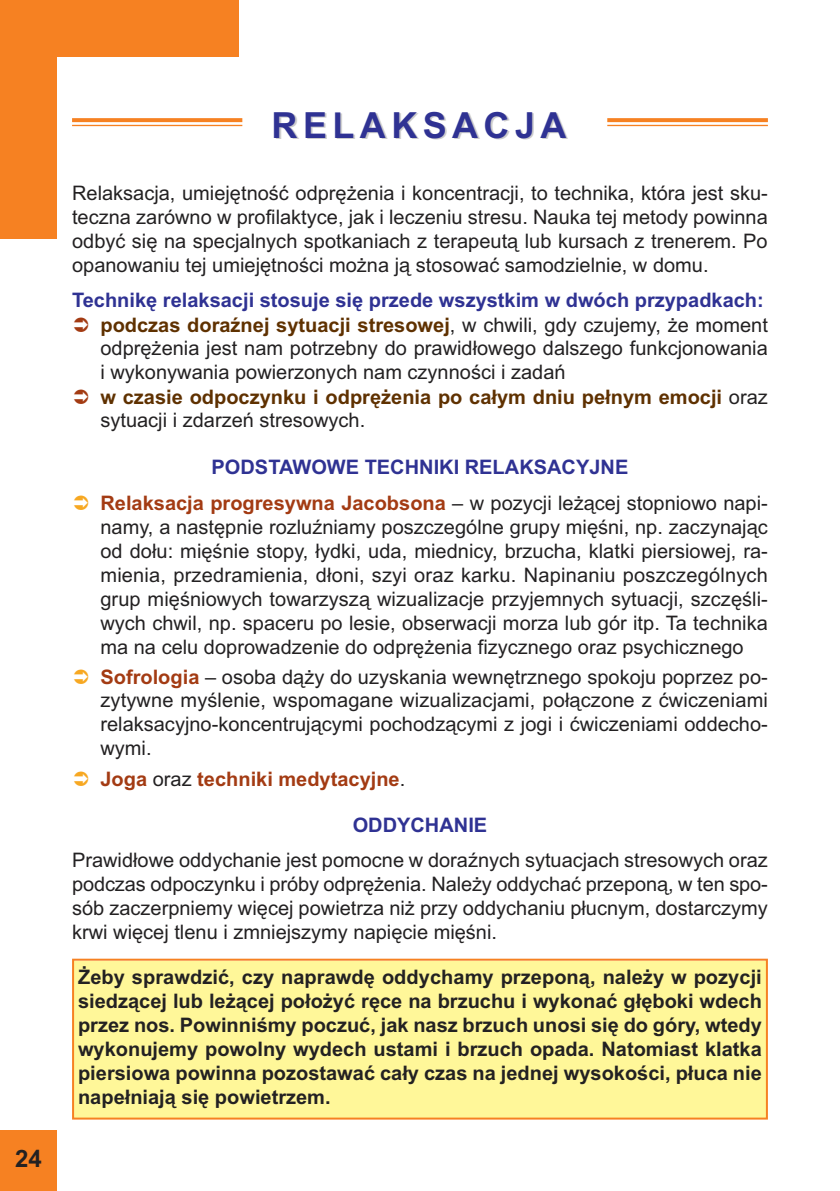
<style>
.page{position:relative;width:840px;height:1191px;background:#fff}
.page>*{position:absolute;margin:0;border:0;box-sizing:border-box;transform-origin:0 0}
.t1{font:700 36px "Arial";letter-spacing:.15em;color:#2f3293}
.t2{font:700 24px "Arial";color:#232122}
.t3{font:20px/24px "Arial";color:#232122;text-align:justify}
.t4{font:700 20px/24px "Arial";color:#232122;text-align:justify}
.t5{font:700 20px/36.2px "Arial";color:#2f3293}
.t6{font:700 20px "Arial";color:#a33b13}
.s1{font-weight:700;color:#2f3293}
.s2{font-weight:700;color:#5f3100}
.s3{color:#a33b13}
.s4{font-weight:400;color:#232122}
.s5{font-weight:700;color:#a33b13}
</style>
<div class="page">
<svg style="left:72px;top:118px;width:170px;height:4px"></svg>
<hr style="left:72px;top:125px;width:170px;height:1px;background:#f68122">
<svg style="left:607px;top:118px;width:160px;height:4px"></svg>
<hr style="left:607px;top:125px;width:160px;height:1px;background:#f68122">
<div style="left:74px;top:960px;width:691px;height:157px;background:#fff799"></div>
<div style="left:72px;top:958px;width:695px;height:161px;border:2px solid #f68122"></div>
<div style="left:0;top:0;width:238px;height:57px;background:#f68122"></div>
<div style="left:0;top:0;width:57px;height:238px;background:#f68122"></div>
<div style="left:0;top:1130px;width:57px;height:61px;background:#f68122"></div>
<p class="t2" style="left:15px;top:1144px;width:28px">24</p>
<p class="t1" style="left:271px;top:104px;width:296px">RELAKSACJA</p>
<p class="t3" style="left:72px;top:181px;width:697px">Relaksacja, umiejętność odprężenia i koncentracji, to technika, która jest sku&shy;teczna zarówno w profilaktyce, jak i leczeniu stresu. Nauka tej metody powinna odbyć się na specjalnych spotkaniach z terapeutą lub kursach z trenerem. Po opanowaniu tej umiejętności można ją stosować samodzielnie, w domu.</p>
<p class="t3" style="left:100px;top:288px;width:668px;text-align:left;text-indent:-28px"><span class="s1">Technikę relaksacji stosuje się przede wszystkim w dwóch przypadkach: </span><span class="s2">podczas doraźnej sytuacji stresowej</span>, w chwili, gdy czujemy, że moment odprężenia jest nam potrzebny do prawidłowego dalszego funkcjonowania i wykonywania powierzonych nam czynności i zadań<br><span class="s2">w czasie odpoczynku i odprężenia po całym dniu pełnym emocji</span> oraz sytuacji i zdarzeń stresowych.</p>
<p class="t5" style="left:100px;top:449px;width:668px;text-indent:111px">PODSTAWOWE TECHNIKI RELAKSACYJNE<br><span class="s3">Relaksacja progresywna Jacobsona</span> <span class="s4">– w pozycji leżącej stopniowo napi-</span></p>
<p class="t3" style="left:100px;top:514px;width:668px">namy, a następnie rozluźniamy poszczególne grupy mięśni, np. zaczynając od dołu: mięśnie stopy, łydki, uda, miednicy, brzucha, klatki piersiowej, ra&shy;mienia, przedramienia, dłoni, szyi oraz karku. Napinaniu poszczególnych grup mięśniowych towarzyszą wizualizacje przyjemnych sytuacji, szczęśli&shy;wych chwil, np. spaceru po lesie, obserwacji morza lub gór itp. Ta technika ma na celu doprowadzenie do odprężenia fizycznego oraz psychicznego</p>
<p class="t3" style="left:100px;top:665px;width:668px"><span class="s5">Sofrologia</span> – osoba dąży do uzyskania wewnętrznego spokoju poprzez po&shy;zytywne myślenie, wspomagane wizualizacjami, połączone z ćwiczeniami relaksacyjno-koncentrującymi pochodzącymi z jogi i ćwiczeniami oddecho&shy;wymi.</p>
<p class="t6" style="left:100px;top:767px;width:306px">Joga <span class="s4">oraz</span> techniki medytacyjne<span class="s4">.</span></p>
<p class="t3" style="left:72px;top:807px;width:696px;line-height:35.4px;text-align:center"><span class="s1">ODDYCHANIE<br></span>Prawidłowe oddychanie jest pomocne w doraźnych sytuacjach stresowych oraz</p>
<p class="t3" style="left:72px;top:872px;width:697px">podczas odpoczynku i próby odprężenia. Należy oddychać przeponą, w ten spo&shy;sób zaczerpniemy więcej powietrza niż przy oddychaniu płucnym, dostarczymy krwi więcej tlenu i zmniejszymy napięcie mięśni.</p>
<p class="t4" style="left:78px;top:965px;width:685px">Żeby sprawdzić, czy naprawdę oddychamy przeponą, należy w pozycji siedzącej lub leżącej położyć ręce na brzuchu i wykonać głęboki wdech przez nos. Powinniśmy poczuć, jak nasz brzuch unosi się do góry, wtedy wykonujemy powolny wydech ustami i brzuch opada. Natomiast klatka piersiowa powinna pozostawać cały czas na jednej wysokości, płuca nie napełniają się powietrzem.</p>
</div>
